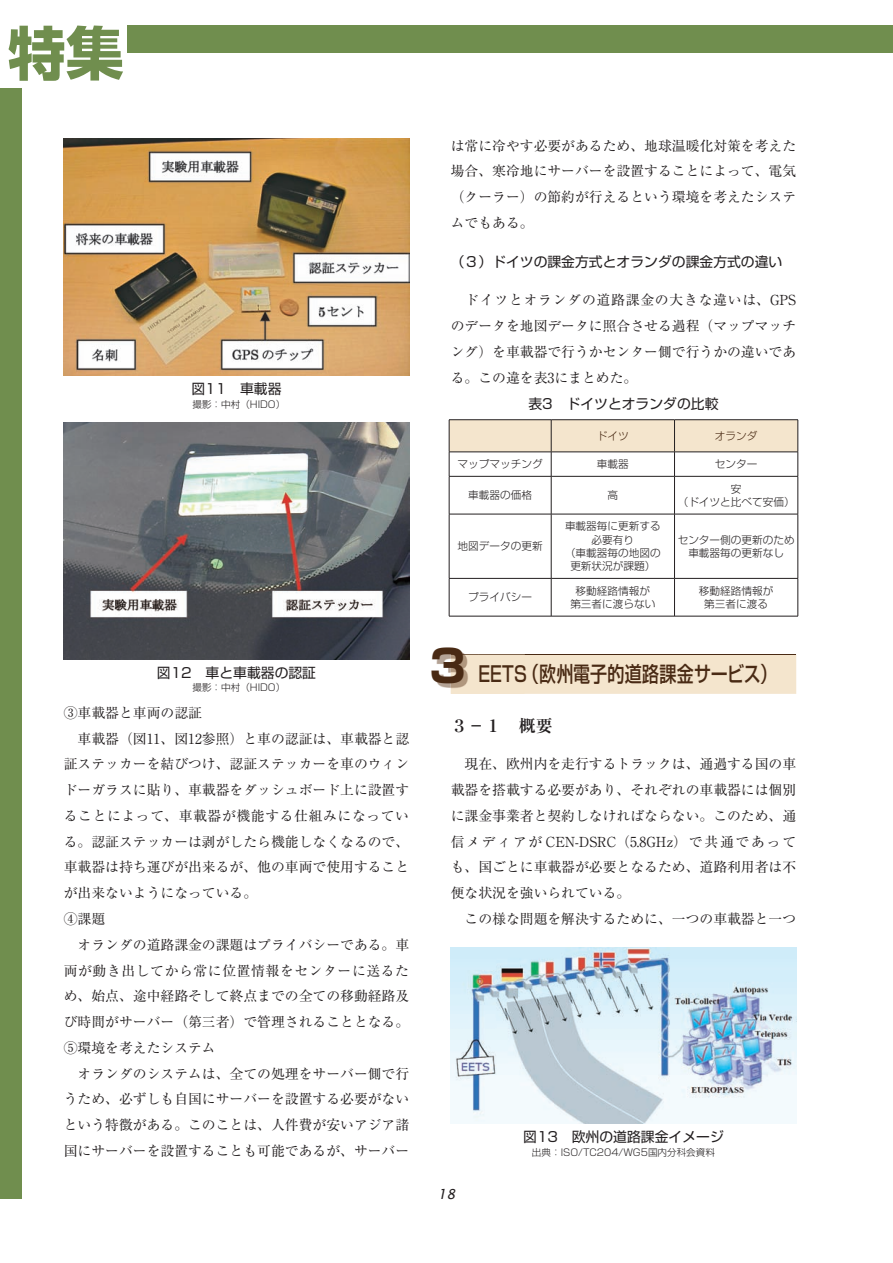
<style>
.page{position:relative;width:893px;height:1263px;background:#fff}
.page>*{position:absolute;margin:0;border:0;box-sizing:border-box;transform-origin:0 0}
.t1{font:500 21.3px "Shin Go Pro";letter-spacing:.01em;color:#492a14;scale:.8 1}
.t2{font:700 16.95px "Ryumin Pro";color:#231f20}
.t3{font:13.8px/25.8px "Ryumin Pro";color:#231f20}
.t4{font:13.8px "Shin Go Pro";color:#231f20}
.t5{font:italic 13.8px "Lucida Sans";color:#231f20}
.t6{font:300 10.65px/13.4px "Shin Go Pro";color:#231f20;text-align:center}
.t7{font:300 10.65px "Shin Go Pro";color:#492a14}
.t8{font:300 9.6px "Shin Go Pro";color:#231f20}
.s1{font-weight:700;font-size:44.7px}
</style>
<div class="page">
<svg style="left:9px;top:26px;width:114px;height:55px"></svg>
<div style="left:129px;top:26px;width:764px;height:27px;background:#708e4e"></div>
<div style="left:0;top:89px;width:21px;height:1110px;background:#708e4e"></div>
<img style="left:64px;top:138px;width:345px;height:238px">
<img style="left:64px;top:422px;width:345px;height:237px">
<hr style="left:449px;top:419px;width:102px;height:1px;background:#231f20">
<hr style="left:551px;top:419px;width:123px;height:1px;background:#231f20">
<hr style="left:674px;top:419px;width:124px;height:1px;background:#231f20">
<svg style="left:449px;top:420px;width:350px;height:56px"></svg>
<hr style="left:449px;top:476px;width:102px;height:1px;background:#231f20">
<hr style="left:449px;top:476px;width:1px;height:38px;background:#231f20">
<hr style="left:551px;top:476px;width:123px;height:1px;background:#231f20">
<hr style="left:551px;top:476px;width:1px;height:38px;background:#231f20">
<hr style="left:674px;top:476px;width:124px;height:1px;background:#231f20">
<hr style="left:674px;top:476px;width:1px;height:38px;background:#231f20">
<hr style="left:798px;top:476px;width:1px;height:38px;background:#231f20">
<hr style="left:449px;top:514px;width:102px;height:1px;background:#231f20">
<hr style="left:449px;top:514px;width:1px;height:64px;background:#231f20">
<hr style="left:551px;top:514px;width:123px;height:1px;background:#231f20">
<hr style="left:551px;top:514px;width:1px;height:64px;background:#231f20">
<hr style="left:674px;top:514px;width:124px;height:1px;background:#231f20">
<hr style="left:674px;top:514px;width:1px;height:64px;background:#231f20">
<hr style="left:798px;top:514px;width:1px;height:64px;background:#231f20">
<hr style="left:449px;top:578px;width:102px;height:1px;background:#231f20">
<hr style="left:449px;top:579px;width:1px;height:37px;background:#231f20">
<hr style="left:551px;top:578px;width:123px;height:1px;background:#231f20">
<hr style="left:551px;top:579px;width:1px;height:37px;background:#231f20">
<hr style="left:674px;top:578px;width:124px;height:1px;background:#231f20">
<hr style="left:674px;top:579px;width:1px;height:37px;background:#231f20">
<hr style="left:798px;top:579px;width:1px;height:37px;background:#231f20">
<hr style="left:449px;top:616px;width:349px;height:1px;background:#231f20">
<img style="left:436px;top:651px;width:29px;height:43px">
<div style="left:451px;top:654px;width:345px;height:40px;background:#f4e5cd"></div>
<img style="left:478px;top:654px;width:47px;height:1px">
<img style="left:451px;top:948px;width:345px;height:175px">
<p class="t4" style="left:191px;top:378px;width:92px">図11　車載器</p>
<p class="t8" style="left:192px;top:396px;width:94px">撮影：中村（HIDO）</p>
<p class="t4" style="left:157px;top:661px;width:161px">図12　車と車載器の認証</p>
<p class="t8" style="left:192px;top:680px;width:94px">撮影：中村（HIDO）</p>
<p class="t3" style="left:64px;top:699px;width:347px">③車載器と車両の認証<br>　車載器（図11、図12参照）と車の認証は、車載器と認証ステッカーを結びつけ、認証ステッカーを車のウィンドーガラスに貼り、車載器をダッシュボード上に設置することによって、車載器が機能する仕組みになっている。認証ステッカーは剥がしたら機能しなくなるので、車載器は持ち運びが出来るが、他の車両で使用することが出来ないようになっている。<br>④課題<br>　オランダの道路課金の課題はプライバシーである。車両が動き出してから常に位置情報をセンターに送るため、始点、途中経路そして終点までの全ての移動経路及び時間がサーバー（第三者）で管理されることとなる。<br>⑤環境を考えたシステム<br>　オランダのシステムは、全ての処理をサーバー側で行うため、必ずしも自国にサーバーを設置する必要がないという特徴がある。このことは、人件費が安いアジア諸国にサーバーを設置することも可能であるが、サーバー</p>
<p class="t3" style="left:451px;top:132px;width:347px;text-align:justify">は常に冷やす必要があるため、地球温暖化対策を考えた場合、寒冷地にサーバーを設置することによって、電気（クーラー）の節約が行えるという環境を考えたシステムでもある。</p>
<p class="t4" style="left:451px;top:250px;width:333px">（３）ドイツの課金方式とオランダの課金方式の違い</p>
<p class="t3" style="left:451px;top:286px;width:347px;text-align:justify">　ドイツとオランダの道路課金の大きな違いは、GPSのデータを地図データに照合させる過程（マップマッチング）を車載器で行うかセンター側で行うかの違いである。この違を表3にまとめた。</p>
<p class="t4" style="left:528px;top:393px;width:192px">表3　ドイツとオランダの比較</p>
<p class="t7" style="left:597px;top:427px;width:33px">ドｲツ</p>
<p class="t7" style="left:715px;top:427px;width:44px">オランダ</p>
<p class="t6" style="left:458px;top:456px;width:87px">マップマッチング</p>
<p class="t6" style="left:597px;top:456px;width:33px">車載器</p>
<p class="t6" style="left:715px;top:456px;width:44px">センﾀー</p>
<p class="t6" style="left:468px;top:487px;width:65px">車載器の価格</p>
<p class="t6" style="left:607px;top:487px;width:12px">高</p>
<p class="t6" style="left:678px;top:481px;width:118px">安<br>（ドｲツと比べて安価）</p>
<p class="t6" style="left:458px;top:538px;width:87px">地図デーﾀの更新</p>
<p class="t6" style="left:565px;top:518px;width:97px">車載器毎に更新する必要有り<br>（車載器毎の地図の更新状況が課題）</p>
<p class="t6" style="left:678px;top:532px;width:118px">センﾀー側の更新のため車載器毎の更新なし</p>
<p class="t6" style="left:468px;top:589px;width:65px">プラｲバシー</p>
<p class="t6" style="left:570px;top:583px;width:87px">移動経路情報が第三者に渡らない</p>
<p class="t6" style="left:699px;top:583px;width:76px">移動経路情報が第三者に渡る</p>
<p class="t1" style="left:430px;top:657px;width:436px"><span class="s1">3</span> EETS（欧州電子的道路課金サービス）</p>
<p class="t2" style="left:451px;top:712px;width:104px">３－１　概要</p>
<p class="t3" style="left:451px;top:750px;width:347px">　現在、欧州内を走行するトラックは、通過する国の車載器を搭載する必要があり、それぞれの車載器には個別に課金事業者と契約しなければならない。このため、通信メディアが CEN-DSRC（5.8GHz）で共通であっても、国ごとに車載器が必要となるため、道路利用者は不便な状況を強いられている。<br>　この様な問題を解決するために、一つの車載器と一つ</p>
<p class="t5" style="left:438px;top:1186px;width:19px">18</p>
<p class="t4" style="left:523px;top:1125px;width:202px">図13　欧州の道路課金イメージ</p>
<p class="t8" style="left:532px;top:1144px;width:184px">出典：ISO/TC204/WG5国内分科会資料</p>
</div>
